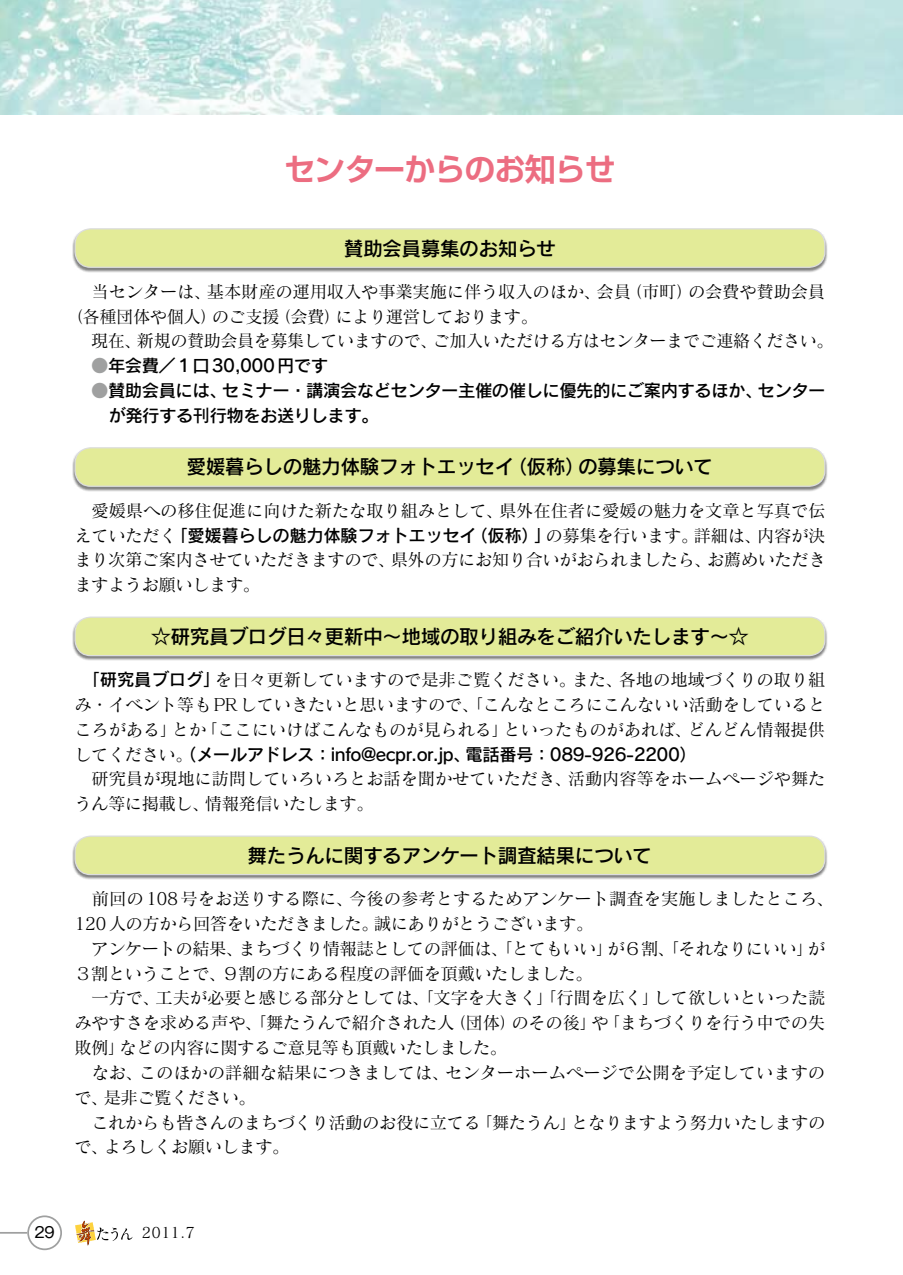
<style>
.page{position:relative;width:903px;height:1275px;background:#fff}
.page>*{position:absolute;margin:0;border:0;box-sizing:border-box;transform-origin:0 0}
.t1{font:700 30.97px "Shin Go Pro De";letter-spacing:-.03em;color:#ec6d81}
.t2{font:19.78px "Rodin Pro DB";letter-spacing:-.03em;color:#000}
.t3{font:17.32px/24.8px "Matisse Pro M";letter-spacing:-.015em;color:#000}
.t4{font:17.32px "Rodin Pro DB";letter-spacing:-.03em;color:#000}
.t5{font:14.88px "Matisse Pro M";color:#000}
.t6{font:14.88px "Gothic MB101 Pro";color:#000}
.s1{color:#9fa0a0}
.s2{font-family:"Rodin Pro DB"}
.s3{font-family:"Matisse Pro M"}
</style>
<div class="page">
<div style="left:72px;top:836px;width:755px;height:44px;background:#000;opacity:.5"></div>
<div style="left:75px;top:836px;width:750px;height:39px;background:#e3eb98;border-radius:16px"></div>
<div style="left:74px;top:835px;width:751px;height:40px;border:1px solid #dcdddd;border-radius:16px"></div>
<div style="left:72px;top:228px;width:755px;height:44px;background:#000;opacity:.5"></div>
<div style="left:75px;top:229px;width:750px;height:38px;background:#e3eb98;border-radius:16px"></div>
<div style="left:74px;top:228px;width:751px;height:40px;border:1px solid #dcdddd;border-radius:16px"></div>
<img style="left:0;top:0;width:903px;height:114px">
<div style="left:72px;top:447px;width:755px;height:44px;background:#000;opacity:.5"></div>
<div style="left:75px;top:448px;width:750px;height:38px;background:#e3eb98;border-radius:16px"></div>
<div style="left:74px;top:447px;width:751px;height:40px;border:1px solid #dcdddd;border-radius:16px"></div>
<div style="left:72px;top:617px;width:755px;height:44px;background:#000;opacity:.5"></div>
<div style="left:75px;top:617px;width:750px;height:39px;background:#e3eb98;border-radius:16px"></div>
<div style="left:74px;top:616px;width:751px;height:40px;border:1px solid #dcdddd;border-radius:16px"></div>
<div style="left:27px;top:1215px;width:35px;height:35px;border:2px solid #9fa0a0;border-radius:50%"></div>
<hr style="left:0;top:1232px;width:27px;height:2px;background:#9fa0a0">
<svg style="left:75px;top:1220px;width:57px;height:26px"></svg>
<h1 class="t1" style="left:284px;top:144px;width:333px">センターからのお知らせ</h1>
<p class="t2" style="left:344px;top:235px;width:214px">賛助会員募集のお知らせ</p>
<p class="t3" style="left:66px;top:279px;width:761px;text-indent:9px">　当センターは、基本財産の運用収入や事業実施に伴う収入のほか、会員（市町）の会費や賛助会員（各種団体や個人）のご支援（会費）により運営しております。</p>
<p class="t3" style="left:91px;top:328px;width:744px">現在、新規の賛助会員を募集していますので、ご加入いただける方はセンターまでご連絡ください。</p>
<p class="t4" style="left:74px;top:354px;width:255px"><span class="s1">　●</span>年会費／１口30,000円です</p>
<p class="t4" style="left:74px;top:379px;width:753px"><span class="s1">　●</span>賛助会員には、セミナー・講演会などセンター主催の催しに優先的にご案内するほか、センター</p>
<p class="t4" style="left:109px;top:404px;width:271px">が発行する刊行物をお送りします。</p>
<p class="t2" style="left:186px;top:454px;width:528px">愛媛暮らしの魅力体験フォトエッセイ（仮称）の募集について</p>
<p class="t3" style="left:74px;top:497px;width:753px;text-align:justify">　愛媛県への移住促進に向けた新たな取り組みとして、県外在住者に愛媛の魅力を文章と写真で伝えていただく<span class="s2">「愛媛暮らしの魅力体験フォトエッセイ（仮称）」</span>の募集を行います。詳細は、内容が決まり次第ご案内させていただきますので、県外の方にお知り合いがおられましたら、お薦めいただきますようお願いします。</p>
<p class="t2" style="left:151px;top:623px;width:599px">☆研究員ブログ日々更新中～地域の取り組みをご紹介いたします～☆</p>
<p class="t3" style="left:74px;top:667px;width:753px;text-align:center"><span class="s2">「研究員ブログ」</span>を日々更新していますので是非ご覧ください。また、各地の地域づくりの取り組み・イベント等もPRしていきたいと思いますので、「こんなところにこんないい活動をしているところがある」とか「ここにいけばこんなものが見られる」といったものがあれば、どんどん情報提供</p>
<p class="t4" style="left:74px;top:743px;width:624px"><span class="s3">してください。</span>（メールアドレス：info@ecpr.or.jp、電話番号：089-926-2200）</p>
<p class="t3" style="left:74px;top:766px;width:753px">　研究員が現地に訪問していろいろとお話を聞かせていただき、活動内容等をホームページや舞たうん等に掲載し、情報発信いたします。</p>
<p class="t2" style="left:247px;top:842px;width:406px">舞たうんに関するアンケート調査結果について</p>
<p class="t3" style="left:74px;top:886px;width:761px">　前回の108号をお送りする際に、今後の参考とするためアンケート調査を実施しましたところ、120人の方から回答をいただきました。誠にありがとうございます。<br>　アンケートの結果、まちづくり情報誌としての評価は、「とてもいい」が６割、「それなりにいい」が３割ということで、９割の方にある程度の評価を頂戴いたしました。<br>　一方で、工夫が必要と感じる部分としては、「文字を大きく」「行間を広く」して欲しいといった読みやすさを求める声や、「舞たうんで紹介された人（団体）のその後」や「まちづくりを行う中での失敗例」などの内容に関するご意見等も頂戴いたしました。<br>　なお、このほかの詳細な結果につきましては、センターホームページで公開を予定していますので、是非ご覧ください。<br>　これからも皆さんのまちづくり活動のお役に立てる「舞たうん」となりますよう努力いたしますので、よろしくお願いします。</p>
<p class="t6" style="left:34px;top:1220px;width:22px">29</p>
<p class="t5" style="left:142px;top:1223px;width:54px">2011.7</p>
</div>
